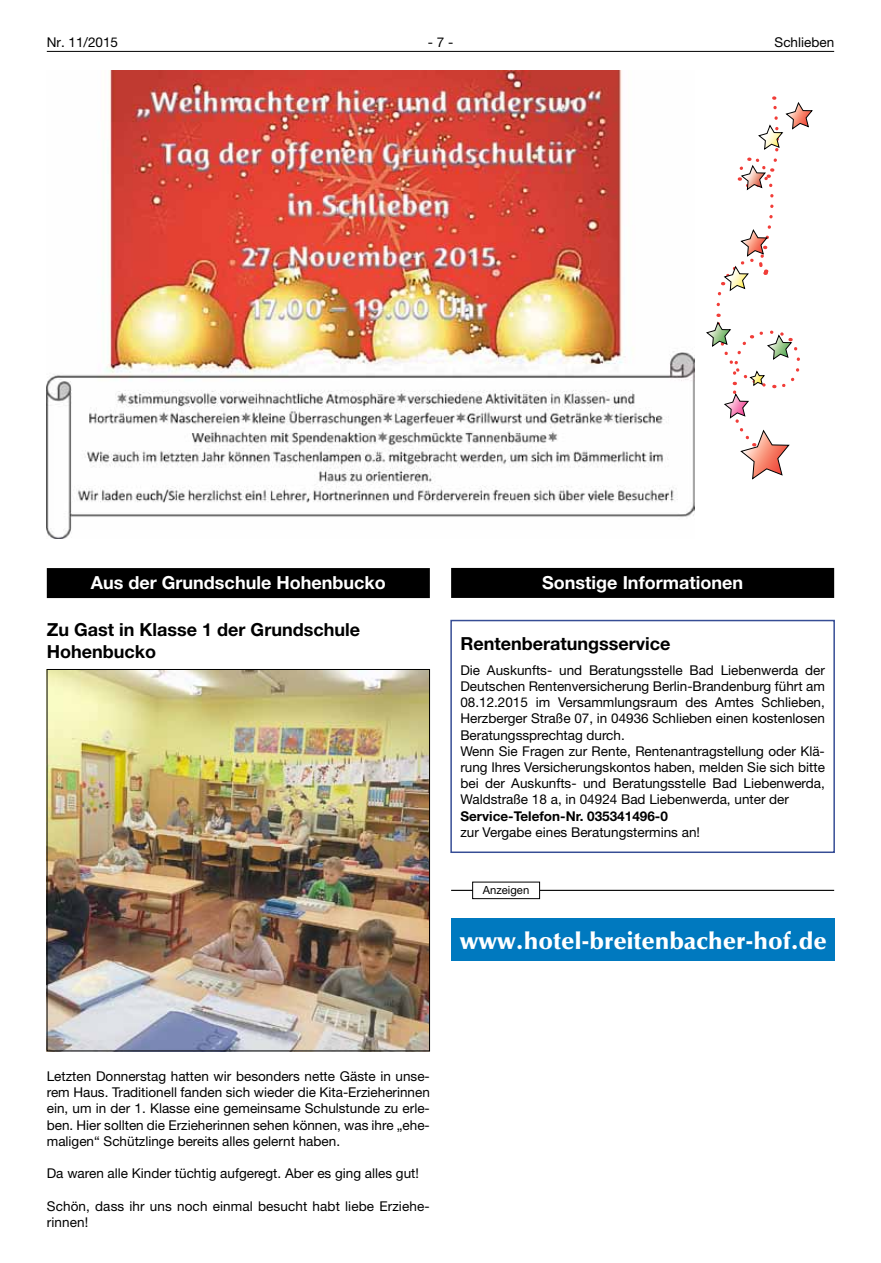
<style>
.page{position:relative;width:881px;height:1263px;background:#fff}
.page>*{position:absolute;margin:0;border:0;box-sizing:border-box;transform-origin:0 0}
.t1{font:900 24px "Optima LT";color:#fff}
.t2{font:700 18px/21.6px "Helvetica Neue LT";color:#000}
.t3{font:700 18px "Helvetica Neue LT";color:#fff}
.t4{font:13.5px/16.2px "Helvetica Neue LT";color:#000}
.t5{font:700 13.5px "Helvetica Neue LT";color:#000}
.t6{font:11.25px "Helvetica Neue LT";color:#000}
</style>
<div class="page">
<hr style="left:47px;top:51px;width:786px;height:1px;background:#000">
<svg style="left:716px;top:96px;width:97px;height:211px"></svg>
<svg style="left:706px;top:314px;width:94px;height:166px"></svg>
<div style="left:47px;top:568px;width:382px;height:30px;background:#000"></div>
<img style="left:49px;top:671px;width:378px;height:378px">
<div style="left:47px;top:669px;width:382px;height:382px;border:1px solid #000"></div>
<div style="left:451px;top:568px;width:382px;height:30px;background:#000"></div>
<div style="left:450px;top:620px;width:384px;height:233px;border:2px solid #364d95"></div>
<hr style="left:451px;top:890px;width:382px;height:1px;background:#000">
<div style="left:472px;top:882px;width:67px;height:17px;background:#fff"></div>
<div style="left:472px;top:882px;width:67px;height:17px;border:1px solid #000"></div>
<img style="left:47px;top:70px;width:647px;height:468px">
<div style="left:451px;top:918px;width:383px;height:43px;background:#0079bf"></div>
<p class="t4" style="left:47px;top:34px;width:73px">Nr. 11/2015</p>
<p class="t4" style="left:427px;top:34px;width:27px">- 7 -</p>
<p class="t4" style="left:774px;top:34px;width:61px">Schlieben</p>
<h2 class="t3" style="left:91px;top:572px;width:296px">Aus der Grundschule Hohenbucko</h2>
<h2 class="t2" style="left:47px;top:619px;width:314px">Zu Gast in Klasse 1 der Grundschule<br>Hohenbucko</h2>
<h2 class="t3" style="left:542px;top:572px;width:202px">Sonstige Informationen</h2>
<h2 class="t2" style="left:460px;top:632px;width:212px">Rentenberatungsservice</h2>
<p class="t4" style="left:460px;top:662px;width:366px">Die Auskunfts- und Beratungsstelle Bad Liebenwerda der Deutschen Rentenversicherung Berlin-Brandenburg führt am 08.12.2015 im Versammlungsraum des Amtes Schlieben, Herzberger Straße 07, in 04936 Schlieben einen kostenlosen Beratungssprechtag durch.<br>Wenn Sie Fragen zur Rente, Rentenantragstellung oder Klä&shy;rung Ihres Versicherungskontos haben, melden Sie sich bitte bei der Auskunfts- und Beratungsstelle Bad Liebenwerda, Waldstraße 18 a, in 04924 Bad Liebenwerda, unter der</p>
<p class="t5" style="left:460px;top:807px;width:209px">Service-Telefon-Nr. 035341496-0</p>
<p class="t4" style="left:460px;top:824px;width:241px">zur Vergabe eines Beratungstermins an!</p>
<p class="t6" style="left:483px;top:883px;width:48px">Anzeigen</p>
<h1 class="t1" style="left:459px;top:926px;width:368px">www.hotel-breitenbacher-hof.de</h1>
<p class="t4" style="left:47px;top:1068px;width:384px;text-align:justify">Letzten Donnerstag hatten wir besonders nette Gäste in unse&shy;rem Haus. Traditionell fanden sich wieder die Kita-Erzieherinnen ein, um in der 1. Klasse eine gemeinsame Schulstunde zu erle&shy;ben. Hier sollten die Erzieherinnen sehen können, was ihre „ehe&shy;maligen“ Schützlinge bereits alles gelernt haben.</p>
<p class="t4" style="left:47px;top:1165px;width:373px">Da waren alle Kinder tüchtig aufgeregt. Aber es ging alles gut!</p>
<p class="t4" style="left:47px;top:1197px;width:384px">Schön, dass ihr uns noch einmal besucht habt liebe Erziehe&shy;rinnen!</p>
</div>
